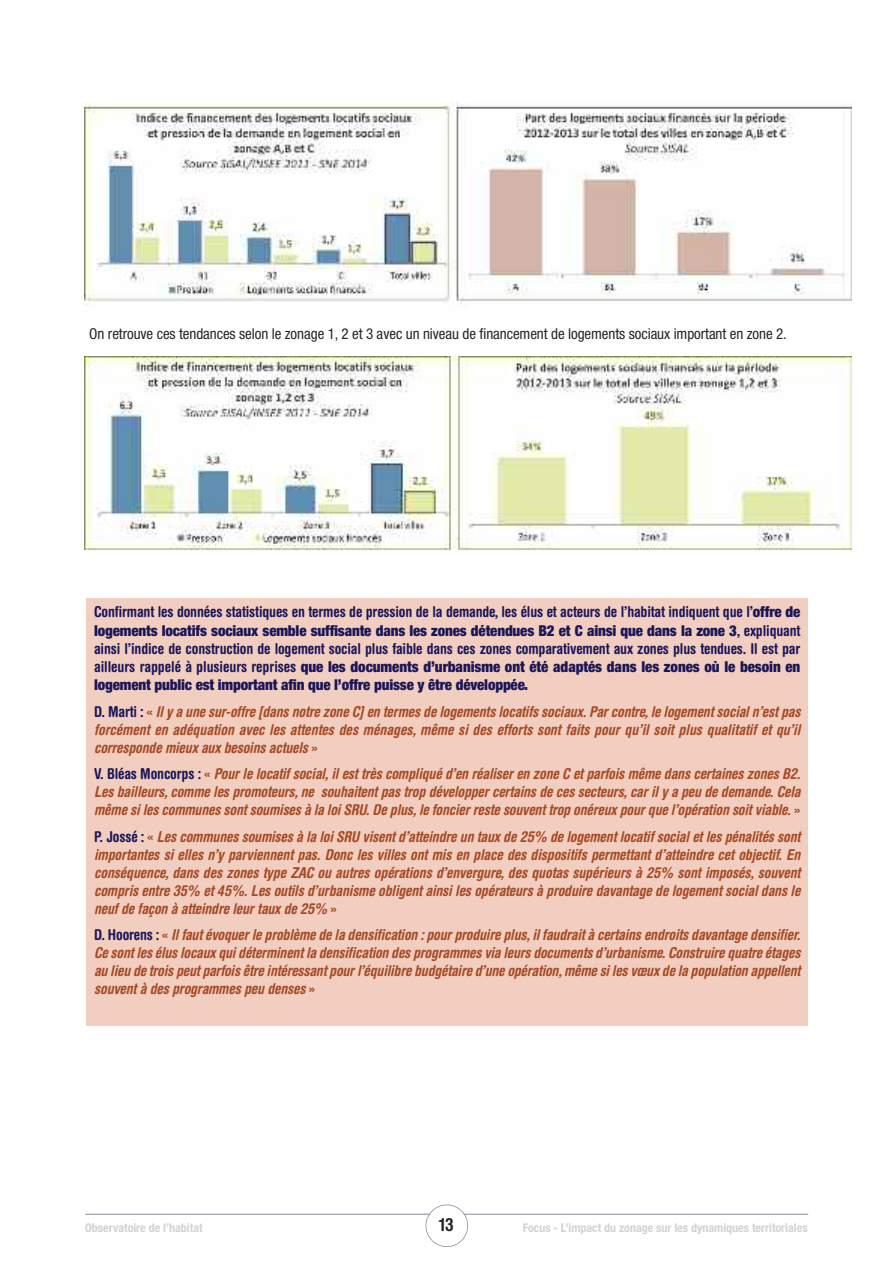
<style>
.page{position:relative;width:893px;height:1263px;background:#fff}
.page>*{position:absolute;margin:0;border:0;box-sizing:border-box;transform-origin:0 0}
.t1{font:700 condensed 18px "Helvetica Rounded LT Std";color:#272627}
.t2{font:italic 700 condensed 15px/18px "Helvetica Rounded LT Std";letter-spacing:-.01em;color:#a54a25;text-align:justify}
.t3{font:900 condensed 15px/18.3px "Helvetica Neue LT Std";letter-spacing:-.01em;color:#1b1658}
.t4{font:700 condensed 15px "Helvetica Rounded LT Std";letter-spacing:-.01em;color:#1b1658}
.t5{font:condensed 15px "Helvetica Neue LT Std";letter-spacing:-.005em;color:#272627}
.t6{font:700 condensed 12px "Helvetica Neue";color:#d1d2d4}
.s1{font-family:"Helvetica Neue LT Std";font-weight:900}
.s2{font-family:"Helvetica Rounded LT Std";font-weight:700}
.s3{font-style:normal;color:#1b1658}
.s4{font-style:normal}
</style>
<div class="page">
<hr style="left:85px;top:1214px;width:723px;height:1px;background:#838d96">
<div style="left:426px;top:1205px;width:41px;height:41px;background:#fff;border-radius:50%"></div>
<div style="left:426px;top:1204px;width:42px;height:43px;border:2px solid #838d96;border-radius:50%"></div>
<img style="left:84px;top:102px;width:767px;height:205px">
<img style="left:84px;top:356px;width:767px;height:195px">
<div style="left:87px;top:599px;width:721px;height:427px;background:#f2cec0"></div>
<p class="t5" style="left:89px;top:328px;width:699px">On retrouve ces tendances selon le zonage 1, 2 et 3 avec un niveau de financement de logements sociaux important en zone 2.</p>
<p class="t4" style="left:94px;top:606px;width:708px">Confirmant les données statistiques en termes de pression de la demande, les élus et acteurs de l’habitat indiquent que l’<span class="s1">offre de</span></p>
<p class="t3" style="left:94px;top:622px;width:708px">logements locatifs sociaux semble suffisante dans les zones détendues B2 et C ainsi que dans la zone 3<span class="s2">, expliquant</span></p>
<p class="t4" style="left:94px;top:643px;width:708px">ainsi l’indice de construction de logement social plus faible dans ces zones comparativement aux zones plus tendues. Il est par</p>
<p class="t3" style="left:94px;top:659px;width:708px"><span class="s2">ailleurs rappelé à plusieurs reprises</span> que les documents d’urbanisme ont été adaptés dans les zones où le besoin en logement public est important afin que l’offre puisse y être développée.</p>
<p class="t2" style="left:94px;top:704px;width:708px"><span class="s3">D. Marti :</span> <span class="s4">«</span> Il y a une sur-offre [dans notre zone C] en termes de logements locatifs sociaux. Par contre, le logement social n’est pas forcément en adéquation avec les attentes des ménages, même si des efforts sont faits pour qu’il soit plus qualitatif et qu’il corresponde mieux aux besoins actuels <span class="s4">»</span></p>
<p class="t2" style="left:94px;top:766px;width:708px"><span class="s3">V. Bléas Moncorps :</span> <span class="s4">«</span> Pour le locatif social, il est très compliqué d’en réaliser en zone C et parfois même dans certaines zones B2.<br>Les bailleurs, comme les promoteurs, ne souhaitent pas trop développer certains de ces secteurs, car il y a peu de demande. Cela même si les communes sont soumises à la loi SRU. De plus, le foncier reste souvent trop onéreux pour que l’opération soit viable. <span class="s4">»</span></p>
<p class="t2" style="left:94px;top:829px;width:708px"><span class="s3">P. Jossé :</span> <span class="s4">«</span> Les communes soumises à la loi SRU visent d’atteindre un taux de 25% de logement locatif social et les pénalités sont importantes si elles n’y parviennent pas. Donc les villes ont mis en place des dispositifs permettant d’atteindre cet objectif. En conséquence, dans des zones type ZAC ou autres opérations d’envergure, des quotas supérieurs à 25% sont imposés, souvent compris entre 35% et 45%. Les outils d’urbanisme obligent ainsi les opérateurs à produire davantage de logement social dans le neuf de façon à atteindre leur taux de 25% <span class="s4">»</span></p>
<p class="t2" style="left:94px;top:927px;width:708px"><span class="s3">D. Hoorens :</span> <span class="s4">«</span> Il faut évoquer le problème de la densification : pour produire plus, il faudrait à certains endroits davantage densifier.<br>Ce sont les élus locaux qui déterminent la densification des programmes via leurs documents d’urbanisme. Construire quatre étages au lieu de trois peut parfois être intéressant pour l’équilibre budgétaire d’une opération, même si les vœux de la population appellent souvent à des programmes peu denses <span class="s4">»</span></p>
<p class="t6" style="left:85px;top:1218px;width:119px">Observatoire de l’habitat</p>
<p class="t1" style="left:439px;top:1218px;width:16px">13</p>
<p class="t6" style="left:523px;top:1218px;width:286px">Focus - L’impact du zonage sur les dynamiques territoriales</p>
</div>
